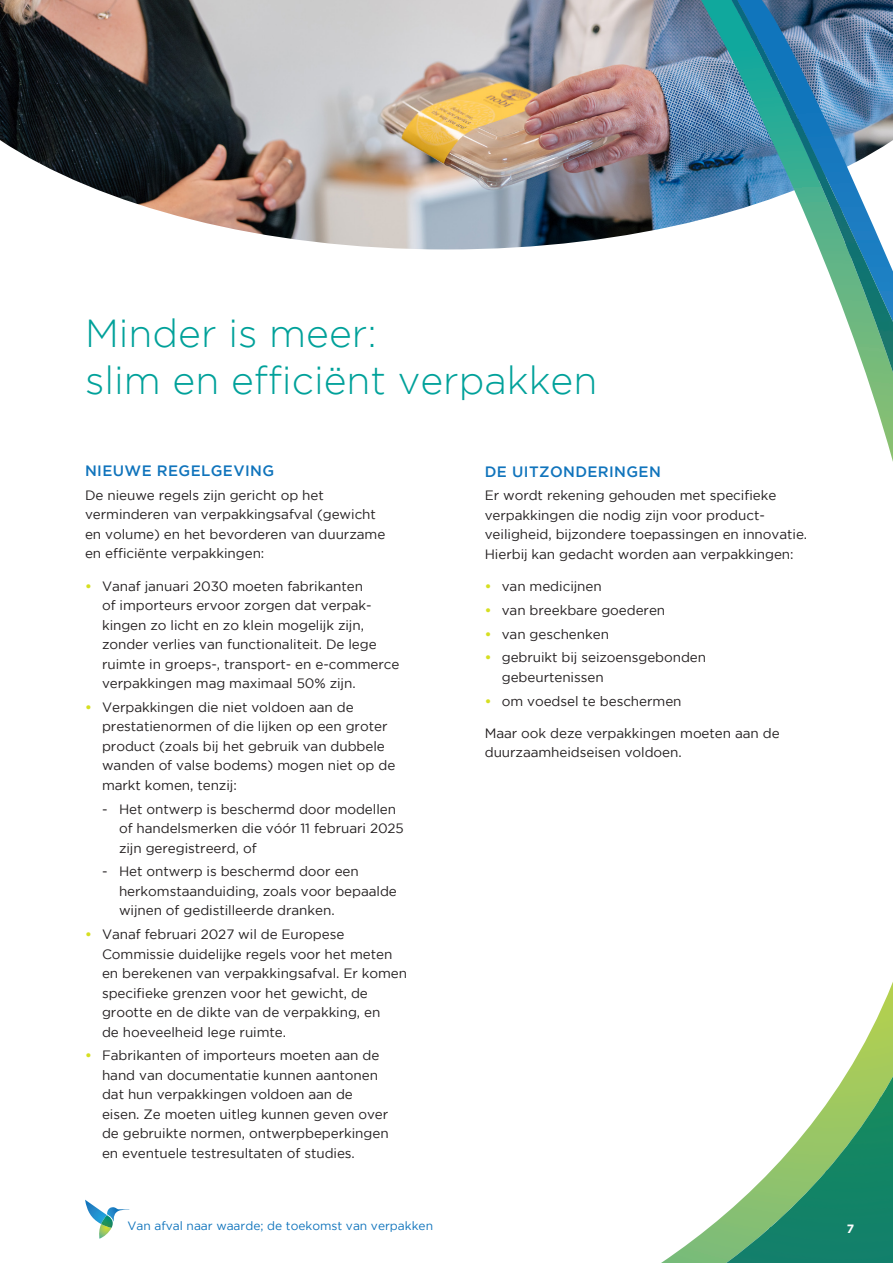
<style>
.page{position:relative;width:893px;height:1263px;background:#fff}
.page>*{position:absolute;margin:0;border:0;box-sizing:border-box;transform-origin:0 0}
.t1{font:300 39px/46.5px "Gotham";color:#00a19a}
.t2{font:500 15px "Gotham";letter-spacing:.025em;color:#1074bc}
.t3{font:13.5px/19.5px "Gotham";letter-spacing:-.005em;color:#231f20}
.t4{font:12px "Gotham";color:#1074bc}
.t5{font:700 12px "Gotham";color:#fff}
.s1{font-weight:700;color:#d6df21}
</style>
<div class="page">
<img style="left:0;top:0;width:661px;height:249px">
<svg style="left:661px;top:0;width:232px;height:1263px"></svg>
<img style="left:737px;top:0;width:156px;height:322px">
<img style="left:731px;top:0;width:27px;height:39px">
<img style="left:751px;top:36px;width:100px;height:222px">
<img style="left:837px;top:201px;width:56px;height:172px">
<img style="left:886px;top:795px;width:7px;height:36px">
<img style="left:879px;top:1076px;width:14px;height:21px">
<img style="left:825px;top:1097px;width:68px;height:166px">
<img style="left:769px;top:1169px;width:77px;height:94px">
<img style="left:726px;top:1227px;width:52px;height:36px">
<svg style="left:85px;top:1200px;width:45px;height:38px"></svg>
<p class="t1" style="left:85px;top:310px;width:514px">Minder is meer:<br>slim en efficiënt verpakken</p>
<p class="t2" style="left:85px;top:462px;width:191px">NIEUWE REGELGEVING</p>
<p class="t3" style="left:85px;top:485px;width:302px">De nieuwe regels zijn gericht op het verminderen van verpakkingsafval (gewicht en volume) en het bevorderen van duurzame en efficiënte verpakkingen:</p>
<p class="t3" style="left:102px;top:576px;width:299px;text-indent:-17px"><span class="s1">•</span> Vanaf januari 2030 moeten fabrikanten<br>of importeurs ervoor zorgen dat verpak&shy;kingen zo licht en zo klein mogelijk zijn, zonder verlies van functionaliteit. De lege ruimte in groeps-, transport- en e-commerce verpakkingen mag maximaal 50% zijn.</p>
<p class="t3" style="left:102px;top:697px;width:295px;text-indent:-17px"><span class="s1">•</span> Verpakkingen die niet voldoen aan de prestatienormen of die lijken op een groter product (zoals bij het gebruik van dubbele wanden of valse bodems) mogen niet op de markt komen, tenzij:</p>
<p class="t3" style="left:119px;top:799px;width:286px;text-indent:-17px">- Het ontwerp is beschermd door modellen of handelsmerken die vóór 11 februari 2025 zijn geregistreerd, of</p>
<p class="t3" style="left:119px;top:862px;width:279px;text-indent:-17px">- Het ontwerp is beschermd door een herkomstaanduiding, zoals voor bepaalde wijnen of gedistilleerde dranken.</p>
<p class="t3" style="left:102px;top:924px;width:307px;text-indent:-17px"><span class="s1">•</span> Vanaf februari 2027 wil de Europese Commissie duidelijke regels voor het meten en berekenen van verpakkingsafval. Er komen specifieke grenzen voor het gewicht, de grootte en de dikte van de verpakking, en<br>de hoeveelheid lege ruimte.</p>
<p class="t3" style="left:102px;top:1046px;width:288px;text-indent:-17px"><span class="s1">•</span> Fabrikanten of importeurs moeten aan de hand van documentatie kunnen aantonen dat hun verpakkingen voldoen aan de eisen. Ze moeten uitleg kunnen geven over de gebruikte normen, ontwerpbeperkingen en eventuele testresultaten of studies.</p>
<p class="t2" style="left:485px;top:463px;width:178px">DE UITZONDERINGEN</p>
<p class="t3" style="left:485px;top:486px;width:324px">Er wordt rekening gehouden met specifieke verpakkingen die nodig zijn voor product&shy;veiligheid, bijzondere toepassingen en innovatie.<br>Hierbij kan gedacht worden aan verpakkingen:</p>
<p class="t3" style="left:485px;top:576px;width:119px"><span class="s1">•</span> van medicijnen</p>
<p class="t3" style="left:485px;top:600px;width:182px"><span class="s1">•</span> van breekbare goederen</p>
<p class="t3" style="left:485px;top:624px;width:126px"><span class="s1">•</span> van geschenken</p>
<p class="t3" style="left:502px;top:648px;width:206px;text-indent:-17px"><span class="s1">•</span> gebruikt bij seizoensgebonden gebeurtenissen</p>
<p class="t3" style="left:485px;top:691px;width:198px"><span class="s1">•</span> om voedsel te beschermen</p>
<p class="t3" style="left:485px;top:723px;width:296px">Maar ook deze verpakkingen moeten aan de duurzaamheidseisen voldoen.</p>
<p class="t4" style="left:128px;top:1219px;width:307px">Van afval naar waarde; de toekomst van verpakken</p>
<p class="t5" style="left:847px;top:1222px;width:9px">7</p>
</div>
